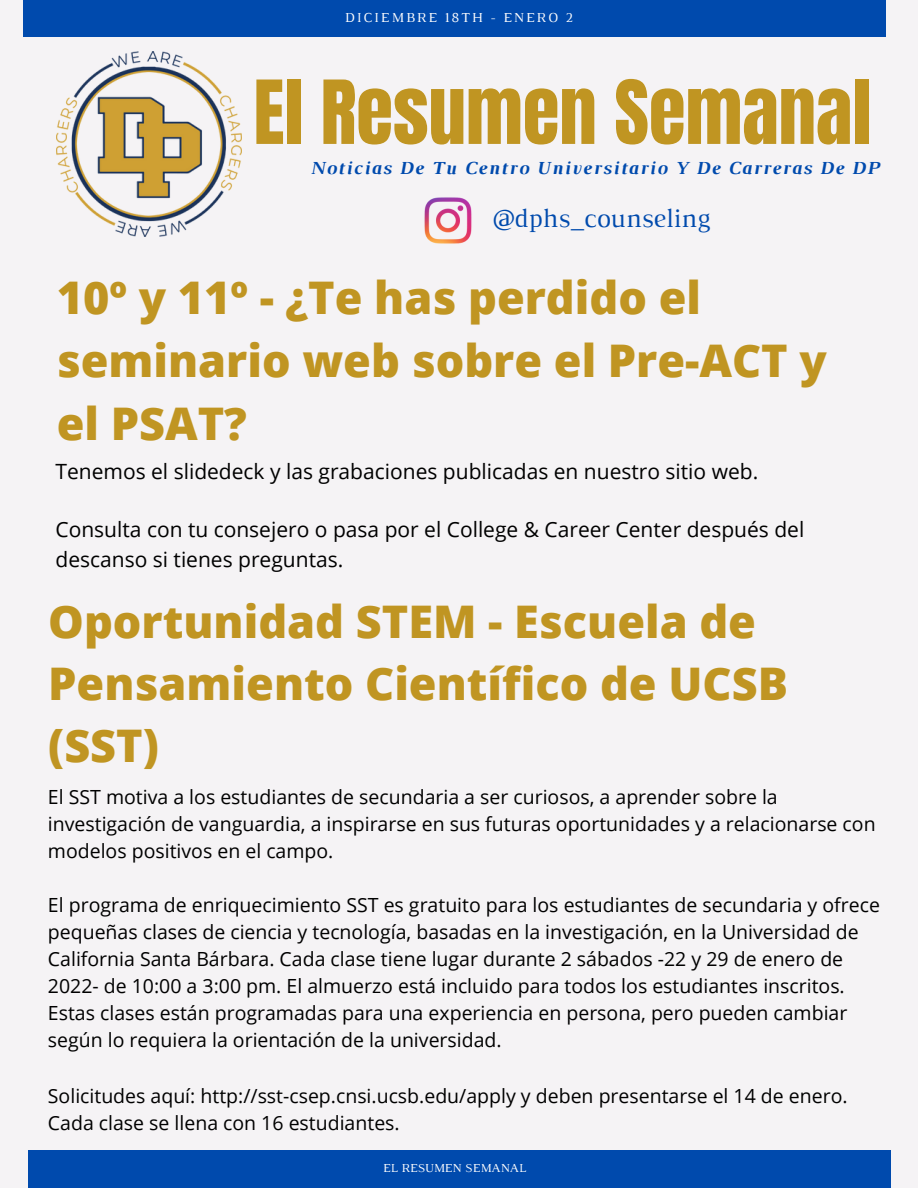
<style>
.page{position:relative;width:918px;height:1188px;background:#f5f3f5}
.page>*{position:absolute;margin:0;border:0;box-sizing:border-box;transform-origin:0 0}
.t1{font:75px "Anton";color:#c09522}
.t2{font:800 45px/63px "Open Sans";color:#c09522}
.t3{font:27px "Luthier";color:#004aad}
.t4{font:21px/29.2px "Open Sans";color:#000}
.t5{font:19.5px/27px "Open Sans";color:#000}
.t6{font:italic 700 18.75px "Luthier";letter-spacing:.07em;color:#004aad}
.t7{font:13.95px "Luthier";letter-spacing:.14em;color:#fff}
.t8{font:12.45px "Luthier";color:#fff}
</style>
<div class="page">
<div style="left:28px;top:1151px;width:863px;height:37px;background:#004aad"></div>
<div style="left:24px;top:0;width:862px;height:37px;background:#004aad"></div>
<img style="left:424px;top:197px;width:48px;height:47px">
<img style="left:57px;top:51px;width:184px;height:186px">
<p class="t7" style="left:345px;top:12px;width:230px">DICIEMBRE 18TH - ENERO 2</p>
<p class="t1" style="left:254px;top:59px;width:619px">El Resumen Semanal</p>
<p class="t6" style="left:309px;top:161px;width:571px">Noticias De Tu Centro Universitario Y De Carreras De DP</p>
<p class="t3" style="left:492px;top:208px;width:220px">@dphs_counseling</p>
<p class="t2" style="left:57px;top:265px;width:772px">10º y 11º - ¿Te has perdido el seminario web sobre el Pre-ACT y el PSAT?</p>
<p class="t4" style="left:55px;top:456px;width:704px">Tenemos el slidedeck y las grabaciones publicadas en nuestro sitio web.</p>
<p class="t4" style="left:55px;top:515px;width:750px">Consulta con tu consejero o pasa por el College &amp; Career Center después del descanso si tienes preguntas.</p>
<p class="t2" style="left:48px;top:590px;width:741px;line-height:61.8px">Oportunidad STEM - Escuela de<br>Pensamiento Científico de UCSB (SST)</p>
<p class="t5" style="left:48px;top:783px;width:829px">El SST motiva a los estudiantes de secundaria a ser curiosos, a aprender sobre la investigación de vanguardia, a inspirarse en sus futuras oportunidades y a relacionarse con modelos positivos en el campo.</p>
<p class="t5" style="left:48px;top:891px;width:834px">El programa de enriquecimiento SST es gratuito para los estudiantes de secundaria y ofrece pequeñas clases de ciencia y tecnología, basadas en la investigación, en la Universidad de California Santa Bárbara. Cada clase tiene lugar durante 2 sábados -22 y 29 de enero de 2022- de 10:00 a 3:00 pm. El almuerzo está incluido para todos los estudiantes inscritos.<br>Estas clases están programadas para una experiencia en persona, pero pueden cambiar según lo requiera la orientación de la universidad.</p>
<p class="t5" style="left:48px;top:1082px;width:801px">Solicitudes aquí: http://sst-csep.cnsi.ucsb.edu/apply y deben presentarse el 14 de enero.<br>Cada clase se llena con 16 estudiantes.</p>
<p class="t8" style="left:383px;top:1164px;width:145px">EL RESUMEN SEMANAL</p>
</div>
